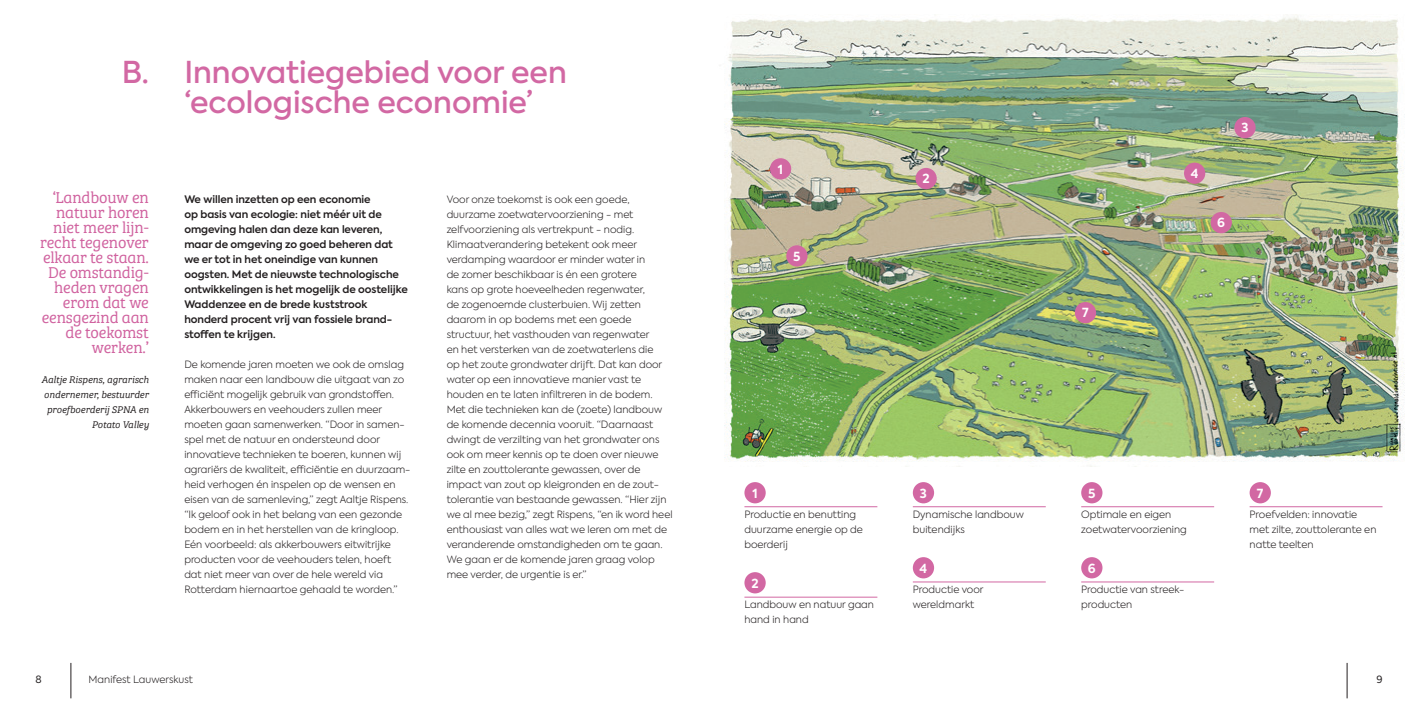
<style>
.page{position:relative;width:1418px;height:709px;background:#fff}
.page>*{position:absolute;margin:0;border:0;box-sizing:border-box;transform-origin:0 0}
.t1{font:500 30px/30px "Axiforma";color:#d268a3}
.t2{font:300 16.25px/15px "Bree Serif";letter-spacing:-.01em;color:#d0629f;text-align:right}
.t3{font:700 12.5px "Axiforma";color:#fff}
.t4{font:600 10.25px/15px "Axiforma";letter-spacing:-.005em;color:#231f20}
.t5{font:300 10px/15px "Axiforma";color:#231f20}
.t6{font:italic 300 10px/15px "Bree Serif";letter-spacing:-.005em;color:#231f20;text-align:right}
.t7{font:10px "Axiforma";color:#231f20}
</style>
<div class="page">
<hr style="left:71px;top:663px;width:1px;height:35px;background:#231f20">
<hr style="left:1346px;top:663px;width:1px;height:35px;background:#231f20">
<img style="left:724px;top:14px;width:681px;height:448px">
<div style="left:744px;top:482px;width:21px;height:21px;background:#d268a3;border-radius:50%"></div>
<div style="left:744px;top:572px;width:21px;height:21px;background:#d268a3;border-radius:50%"></div>
<div style="left:912px;top:482px;width:22px;height:21px;background:#d268a3;border-radius:50%"></div>
<div style="left:912px;top:557px;width:22px;height:21px;background:#d268a3;border-radius:50%"></div>
<div style="left:1081px;top:482px;width:21px;height:21px;background:#d268a3;border-radius:50%"></div>
<div style="left:1081px;top:557px;width:21px;height:21px;background:#d268a3;border-radius:50%"></div>
<div style="left:1249px;top:482px;width:21px;height:21px;background:#d268a3;border-radius:50%"></div>
<div style="left:770px;top:158px;width:21px;height:21px;background:#d268a3;border-radius:50%"></div>
<div style="left:786px;top:245px;width:21px;height:21px;background:#d268a3;border-radius:50%"></div>
<div style="left:915px;top:168px;width:21px;height:21px;background:#d268a3;border-radius:50%"></div>
<div style="left:1234px;top:117px;width:21px;height:21px;background:#d268a3;border-radius:50%"></div>
<div style="left:1183px;top:163px;width:22px;height:21px;background:#d268a3;border-radius:50%"></div>
<div style="left:1210px;top:212px;width:21px;height:21px;background:#d268a3;border-radius:50%"></div>
<div style="left:1074px;top:302px;width:22px;height:21px;background:#d268a3;border-radius:50%"></div>
<hr style="left:744px;top:506px;width:133px;height:1px;background:#d268a3">
<hr style="left:744px;top:597px;width:133px;height:1px;background:#d268a3">
<hr style="left:912px;top:506px;width:133px;height:1px;background:#d268a3">
<hr style="left:912px;top:581px;width:133px;height:1px;background:#d268a3">
<hr style="left:1081px;top:506px;width:133px;height:1px;background:#d268a3">
<hr style="left:1081px;top:581px;width:133px;height:1px;background:#d268a3">
<hr style="left:1249px;top:506px;width:133px;height:1px;background:#d268a3">
<h1 class="t1" style="left:184px;top:58px;width:384px;text-indent:-63px">B. Innovatiegebied voor een ‘ecologische economie’</h1>
<h2 class="t2" style="left:40px;top:189px;width:110px">‘Landbouw en natuur horen niet meer lijn&shy;recht tegenover elkaar te staan.<br>De omstandig&shy;heden vragen erom dat we eensgezind aan de toekomst werken.’</h2>
<p class="t6" style="left:41px;top:372px;width:109px">Aaltje Rispens, agrarisch ondernemer, bestuurder proefboerderij SPNA en<br>Potato Valley</p>
<p class="t4" style="left:184px;top:192px;width:225px">We willen inzetten op een economie<br>op basis van ecologie: niet méér uit de omgeving halen dan deze kan leveren, maar de omgeving zo goed beheren dat we er tot in het oneindige van kunnen oogsten. Met de nieuwste technologische ontwikkelingen is het mogelijk de oostelijke Waddenzee en de brede kuststrook honderd procent vrij van fossiele brand&shy;stoffen te krijgen.</p>
<p class="t5" style="left:184px;top:357px;width:226px">De komende jaren moeten we ook de omslag maken naar een landbouw die uitgaat van zo efficiënt mogelijk gebruik van grondstoffen.<br>Akkerbouwers en veehouders zullen meer moeten gaan samenwerken. “Door in samen&shy;spel met de natuur en ondersteund door innovatieve technieken te boeren, kunnen wij agrariërs de kwaliteit, efficiëntie en duurzaam&shy;heid verhogen én inspelen op de wensen en eisen van de samenleving,” zegt Aaltje Rispens. “Ik geloof ook in het belang van een gezonde bodem en in het herstellen van de kringloop.<br>Eén voorbeeld: als akkerbouwers eitwitrijke producten voor de veehouders telen, hoeft dat niet meer van over de hele wereld via Rotterdam hiernaartoe gehaald te worden.”</p>
<p class="t5" style="left:446px;top:192px;width:227px">Voor onze toekomst is ook een goede, duurzame zoetwatervoorziening - met zelfvoorziening als vertrekpunt - nodig.<br>Klimaatverandering betekent ook meer verdamping waardoor er minder water in<br>de zomer beschikbaar is én een grotere<br>kans op grote hoeveelheden regenwater,<br>de zogenoemde clusterbuien. Wij zetten daarom in op bodems met een goede structuur, het vasthouden van regenwater<br>en het versterken van de zoetwaterlens die<br>op het zoute grondwater drijft. Dat kan door water op een innovatieve manier vast te houden en te laten infiltreren in de bodem.<br>Met die technieken kan de (zoete) landbouw de komende decennia vooruit. “Daarnaast dwingt de verzilting van het grondwater ons ook om meer kennis op te doen over nieuwe zilte en zouttolerante gewassen, over de impact van zout op kleigronden en de zout&shy;tolerantie van bestaande gewassen. “Hier zijn we al mee bezig,” zegt Rispens, “en ik word heel enthousiast van alles wat we leren om met de veranderende omstandigheden om te gaan.<br>We gaan er de komende jaren graag volop mee verder, de urgentie is er.”</p>
<p class="t3" style="left:778px;top:161px;width:7px">1</p>
<p class="t3" style="left:793px;top:248px;width:9px">5</p>
<p class="t3" style="left:922px;top:170px;width:9px">2</p>
<p class="t3" style="left:1082px;top:304px;width:8px">7</p>
<p class="t3" style="left:1190px;top:165px;width:9px">4</p>
<p class="t3" style="left:1241px;top:119px;width:9px">3</p>
<p class="t3" style="left:1217px;top:214px;width:9px">6</p>
<p class="t3" style="left:752px;top:484px;width:7px">1</p>
<p class="t5" style="left:744px;top:507px;width:120px">Productie en benutting duurzame energie op de boerderij</p>
<p class="t3" style="left:751px;top:574px;width:9px">2</p>
<p class="t5" style="left:744px;top:597px;width:131px">Landbouw en natuur gaan hand in hand</p>
<p class="t3" style="left:920px;top:484px;width:9px">3</p>
<p class="t5" style="left:912px;top:507px;width:112px">Dynamische landbouw buitendijks</p>
<p class="t3" style="left:919px;top:559px;width:9px">4</p>
<p class="t5" style="left:912px;top:582px;width:72px">Productie voor wereldmarkt</p>
<p class="t3" style="left:1088px;top:484px;width:9px">5</p>
<p class="t5" style="left:1081px;top:507px;width:107px">Optimale en eigen zoetwatervoorziening</p>
<p class="t3" style="left:1087px;top:559px;width:9px">6</p>
<p class="t5" style="left:1081px;top:582px;width:103px">Productie van streek&shy;producten</p>
<p class="t3" style="left:1256px;top:484px;width:8px">7</p>
<p class="t5" style="left:1249px;top:507px;width:128px">Proefvelden: innovatie met zilte, zouttolerante en natte teelten</p>
<p class="t7" style="left:35px;top:673px;width:8px">8</p>
<p class="t5" style="left:89px;top:672px;width:106px">Manifest Lauwerskust</p>
<p class="t7" style="left:1376px;top:673px;width:8px">9</p>
</div>
